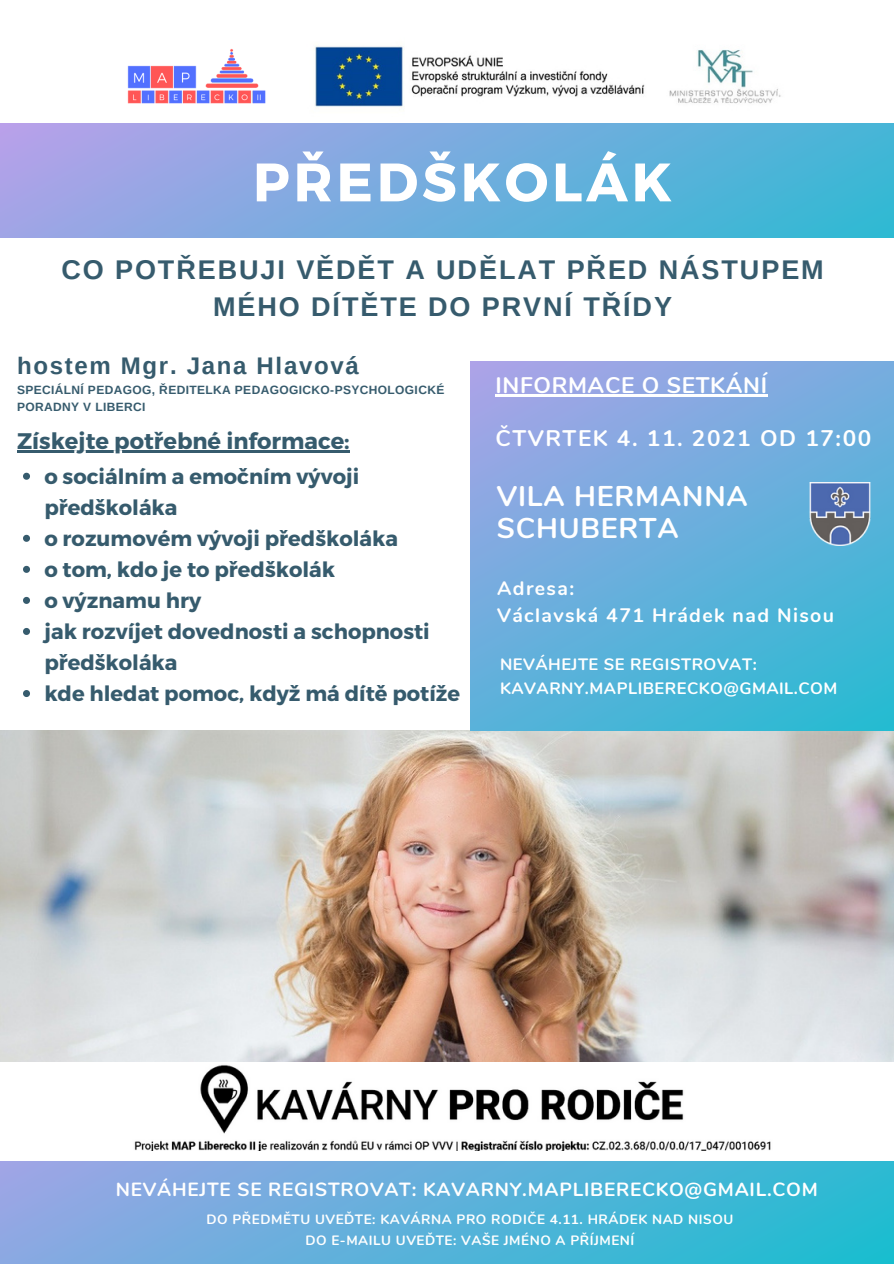
<style>
.page{position:relative;width:894px;height:1264px;background:#fff}
.page>*{position:absolute;margin:0;border:0;box-sizing:border-box;transform-origin:0 0}
.t1{font:700 54px "Montserrat";letter-spacing:.07em;color:#fff}
.t2{font:700 28.5px/31.5px "Nunito";letter-spacing:.03em;color:#fff}
.t3{font:700 27px/37.2px "Arimo";letter-spacing:.07em;color:#365b6d;text-align:center}
.t4{font:700 24px "Arimo";letter-spacing:.07em;color:#365b6d}
.t5{font:700 22.5px "Montserrat";color:#365b6d}
.t6{font:700 22.5px "Nunito";letter-spacing:.07em;color:#fff}
.t7{font:700 22.5px "Nunito";letter-spacing:.03em;color:#fff}
.t8{font:700 21px/31px "Montserrat";color:#365b6d}
.t9{font:700 19.5px "Nunito";letter-spacing:.07em;color:#fff}
.t10{font:700 19.05px "Nunito";letter-spacing:.04em;color:#fff}
.t11{font:700 16.5px/23.7px "Nunito";letter-spacing:.03em;color:#fff}
.t12{font:700 13.5px "Nunito";letter-spacing:.04em;color:#fff}
.t13{font:700 12px/17px "Arimo";letter-spacing:.03em;color:#365b6d}
</style>
<div class="page">
<img style="left:0;top:730px;width:893px;height:332px">
<svg style="left:470px;top:361px;width:423px;height:369px;background:#68afdc"></svg>
<img style="left:808px;top:482px;width:62px;height:63px">
<img style="left:298px;top:46px;width:500px;height:78px">
<img style="left:134px;top:1065px;width:637px;height:86px">
<img style="left:127px;top:48px;width:139px;height:56px">
<div style="left:0;top:1160px;width:893px;height:103px;background:linear-gradient(to right,#96a7e4,#22bcd1)"></div>
<div style="left:0;top:124px;width:893px;height:114px;background:linear-gradient(to right,#ada2e8,#39b8d4)"></div>
<hr style="left:495px;top:394px;width:139px;height:2px;background:#fff">
<hr style="left:634px;top:394px;width:133px;height:2px;background:#fff">
<svg style="left:23px;top:473px;width:7px;height:7px"></svg>
<svg style="left:23px;top:535px;width:7px;height:7px"></svg>
<svg style="left:23px;top:566px;width:7px;height:7px"></svg>
<svg style="left:23px;top:597px;width:7px;height:7px"></svg>
<svg style="left:23px;top:628px;width:7px;height:7px"></svg>
<svg style="left:23px;top:690px;width:7px;height:7px"></svg>
<hr style="left:17px;top:450px;width:332px;height:2px;background:#365b6d">
<p class="t1" style="left:253px;top:147px;width:420px">PŘEDŠKOLÁK</p>
<p class="t3" style="left:61px;top:251px;width:763px">CO POTŘEBUJI VĚDĚT A UDĚLAT PŘED NÁSTUPEM<br>MÉHO DÍTĚTE DO PRVNÍ TŘÍDY</p>
<p class="t4" style="left:17px;top:352px;width:343px">hostem Mgr. Jana Hlavová</p>
<p class="t13" style="left:17px;top:381px;width:429px">SPECIÁLNÍ PEDAGOG, ŘEDITELKA PEDAGOGICKO-PSYCHOLOGICKÉ<br>PORADNY V LIBERCI</p>
<p class="t5" style="left:17px;top:426px;width:334px">Získejte potřebné informace:</p>
<p class="t8" style="left:44px;top:459px;width:316px">o sociálním a emočním vývoji předškoláka</p>
<p class="t8" style="left:44px;top:522px;width:355px">o rozumovém vývoji předškoláka</p>
<p class="t8" style="left:44px;top:553px;width:292px">o tom, kdo je to předškolák</p>
<p class="t8" style="left:44px;top:584px;width:158px">o významu hry</p>
<p class="t8" style="left:44px;top:615px;width:387px">jak rozvíjet dovednosti a schopnosti předškoláka</p>
<p class="t8" style="left:44px;top:677px;width:417px">kde hledat pomoc, když má dítě potíže</p>
<p class="t7" style="left:495px;top:370px;width:273px">INFORMACE O SETKÁNÍ</p>
<p class="t6" style="left:495px;top:423px;width:377px">ČTVRTEK 4. 11. 2021 OD 17:00</p>
<p class="t2" style="left:496px;top:481px;width:252px">VILA HERMANNA<br>SCHUBERTA</p>
<p class="t9" style="left:497px;top:575px;width:79px">Adresa:</p>
<p class="t9" style="left:497px;top:602px;width:338px">Václavská 471 Hrádek nad Nisou</p>
<p class="t11" style="left:500px;top:653px;width:339px">NEVÁHEJTE SE REGISTROVAT:<br>KAVARNY.MAPLIBERECKO@GMAIL.COM</p>
<p class="t10" style="left:116px;top:1176px;width:703px">NEVÁHEJTE SE REGISTROVAT: KAVARNY.MAPLIBERECKO@GMAIL.COM</p>
<p class="t12" style="left:206px;top:1210px;width:528px">DO PŘEDMĚTU UVEĎTE: KAVÁRNA PRO RODIČE 4.11. HRÁDEK NAD NISOU</p>
<p class="t12" style="left:305px;top:1231px;width:330px">DO E-MAILU UVEĎTE: VAŠE JMÉNO A PŘÍJMENÍ</p>
</div>
